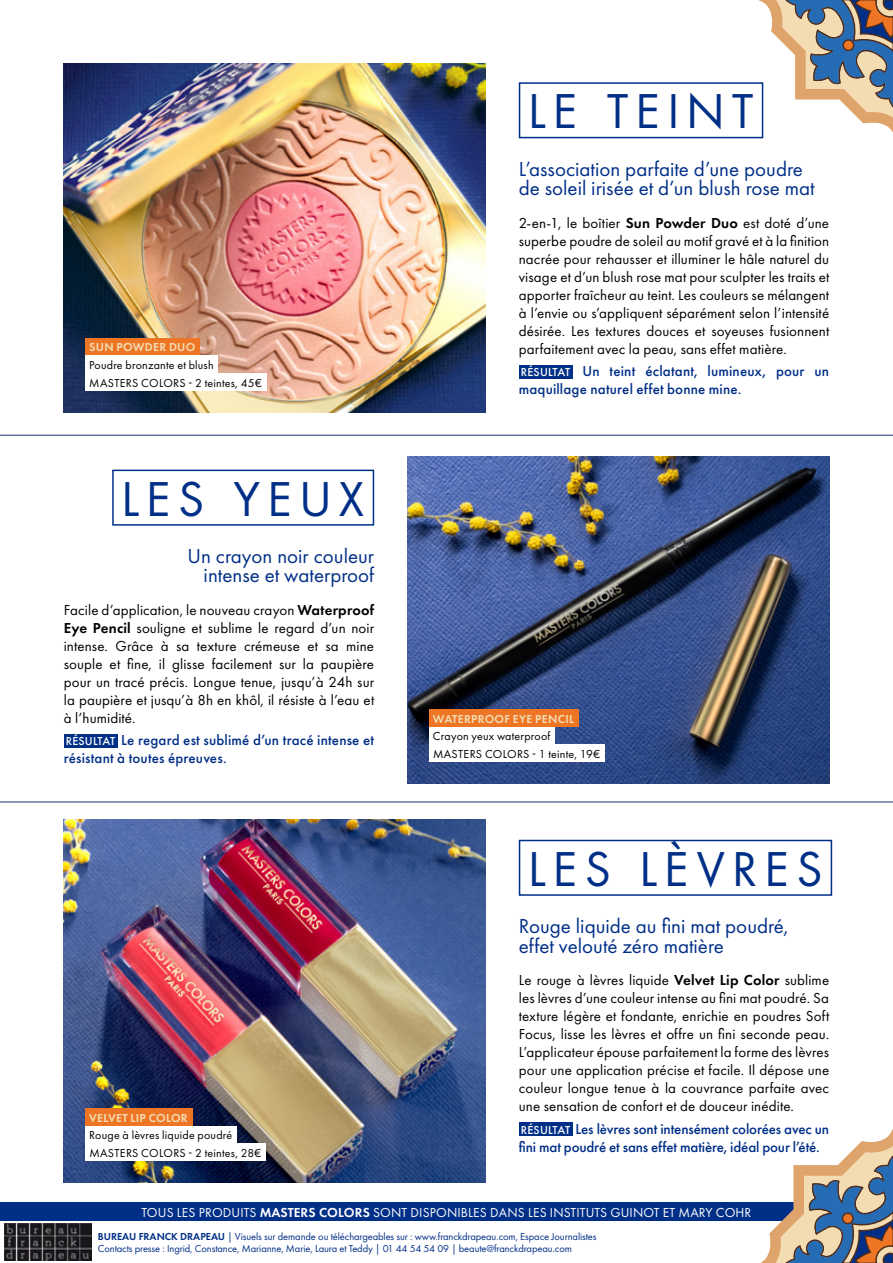
<style>
.page{position:relative;width:893px;height:1263px;background:#fff}
.page>*{position:absolute;margin:0;border:0;box-sizing:border-box;transform-origin:0 0}
.t1{font:45px "Futura LT";letter-spacing:.175em;color:#002f87}
.t2{font:21px/19.5px "Futura PT";color:#002f87;text-align:right}
.t3{font:15px/18px "Futura PT";letter-spacing:.01em;color:#000;text-align:justify}
.t4{font:500 15px/18px "Futura PT";letter-spacing:.01em;color:#002f87}
.t5{font:500 15px/18px "Futura PT";letter-spacing:-.01em;color:#002f87}
.t6{font:13.5px "Futura PT";letter-spacing:.01em;color:#fff}
.t7{font:12px "Futura PT";letter-spacing:.015em;color:#000}
.t8{font:600 12px "Futura PT";letter-spacing:.02em;color:#f3dbb2}
.t9{font:500 12px "Futura PT";letter-spacing:.015em;color:#fff}
.t10{font:10.5px "Futura PT";letter-spacing:-.01em;color:#002f87}
.s1{font-weight:600}
</style>
<div class="page">
<img style="left:4px;top:1224px;width:87px;height:36px">
<img style="left:64px;top:63px;width:421px;height:349px">
<div style="left:519px;top:365px;width:53px;height:13px;background:#002f87"></div>
<hr style="left:0;top:435px;width:893px;height:1px;background:#183173">
<img style="left:407px;top:456px;width:422px;height:327px">
<div style="left:64px;top:734px;width:53px;height:13px;background:#002f87"></div>
<img style="left:64px;top:820px;width:421px;height:362px">
<div style="left:519px;top:1122px;width:53px;height:14px;background:#002f87"></div>
<hr style="left:0;top:801px;width:893px;height:1px;background:#183173">
<div style="left:429px;top:709px;width:149px;height:18px;background:#ee7523"></div>
<div style="left:429px;top:727px;width:126px;height:18px;background:#fff"></div>
<div style="left:429px;top:745px;width:175px;height:17px;background:#fff"></div>
<div style="left:85px;top:1108px;width:107px;height:18px;background:#ee7523"></div>
<div style="left:85px;top:1126px;width:151px;height:17px;background:#fff"></div>
<div style="left:85px;top:1143px;width:181px;height:18px;background:#fff"></div>
<div style="left:85px;top:338px;width:115px;height:18px;background:#ee7523"></div>
<div style="left:85px;top:356px;width:133px;height:17px;background:#fff"></div>
<div style="left:85px;top:373px;width:181px;height:18px;background:#fff"></div>
<div style="left:0;top:1202px;width:893px;height:19px;background:#002f87"></div>
<div style="left:112px;top:470px;width:262px;height:56px;border:2px solid #002f87"></div>
<div style="left:519px;top:82px;width:244px;height:56px;border:2px solid #002f87"></div>
<div style="left:519px;top:840px;width:313px;height:56px;border:2px solid #002f87"></div>
<svg style="left:757px;top:0;width:136px;height:133px"></svg>
<svg style="left:760px;top:1128px;width:133px;height:135px"></svg>
<p class="t1" style="left:529px;top:83px;width:226px">LE TEINT</p>
<p class="t8" style="left:89px;top:340px;width:108px">SUN POWDER DUO</p>
<p class="t7" style="left:89px;top:358px;width:126px">Poudre bronzante et blush</p>
<p class="t7" style="left:89px;top:376px;width:174px">MASTERS COLORS - 2 teintes, 45€</p>
<p class="t1" style="left:122px;top:470px;width:243px">LES YEUX</p>
<p class="t2" style="left:188px;top:546px;width:188px">Un crayon noir couleur intense et waterproof</p>
<p class="t3" style="left:64px;top:601px;width:312px">Facile d’application, le nouveau crayon <span class="s1">Waterproof Eye Pencil</span> souligne et sublime le regard d’un noir intense. Grâce à sa texture crémeuse et sa mine souple et fine, il glisse facilement sur la paupière pour un tracé précis. Longue tenue, jusqu’à 24h sur la paupière et jusqu’à 8h en khôl, il résiste à l’eau et à l’humidité.</p>
<p class="t9" style="left:66px;top:734px;width:51px">RÉSULTAT</p>
<p class="t4" style="left:64px;top:731px;width:312px;text-indent:57px">Le regard est sublimé d’un tracé intense et résistant à toutes épreuves.</p>
<p class="t8" style="left:89px;top:1110px;width:100px">VELVET LIP COLOR</p>
<p class="t7" style="left:89px;top:1128px;width:144px">Rouge à lèvres liquide poudré</p>
<p class="t7" style="left:89px;top:1146px;width:174px">MASTERS COLORS - 2 teintes, 28€</p>
<p class="t2" style="left:519px;top:159px;width:286px">L’association parfaite d’une poudre</p>
<p class="t2" style="left:519px;top:178px;width:297px">de soleil irisée et d’un blush rose mat</p>
<p class="t3" style="left:519px;top:214px;width:312px">2-en-1, le boîtier <span class="s1">Sun Powder Duo</span> est doté d’une superbe poudre de soleil au motif gravé et à la finition nacrée pour rehausser et illuminer le hâle naturel du visage et d’un blush rose mat pour sculpter les traits et apporter fraîcheur au teint. Les couleurs se mélangent à l’envie ou s’appliquent séparément selon l’intensité désirée. Les textures douces et soyeuses fusionnent parfaitement avec la peau, sans effet matière.</p>
<p class="t9" style="left:521px;top:365px;width:51px">RÉSULTAT</p>
<p class="t4" style="left:519px;top:362px;width:312px;text-indent:64px">Un teint éclatant, lumineux, pour un maquillage naturel effet bonne mine.</p>
<p class="t8" style="left:433px;top:711px;width:143px">WATERPROOF EYE PENCIL</p>
<p class="t7" style="left:433px;top:729px;width:119px">Crayon yeux waterproof</p>
<p class="t7" style="left:433px;top:747px;width:169px">MASTERS COLORS - 1 teinte, 19€</p>
<p class="t1" style="left:529px;top:840px;width:295px">LES LÈVRES</p>
<p class="t2" style="left:519px;top:916px;width:271px">Rouge liquide au fini mat poudré,</p>
<p class="t2" style="left:519px;top:936px;width:207px">effet velouté zéro matière</p>
<p class="t3" style="left:519px;top:971px;width:312px">Le rouge à lèvres liquide <span class="s1">Velvet Lip Color</span> sublime les lèvres d’une couleur intense au fini mat poudré. Sa texture légère et fondante, enrichie en poudres Soft Focus, lisse les lèvres et offre un fini seconde peau.<br>L’applicateur épouse parfaitement la forme des lèvres pour une application précise et facile. Il dépose une couleur longue tenue à la couvrance parfaite avec une sensation de confort et de douceur inédite.</p>
<p class="t9" style="left:521px;top:1122px;width:51px">RÉSULTAT</p>
<p class="t5" style="left:519px;top:1119px;width:312px;text-indent:57px">Les lèvres sont intensément colorées avec un fini mat poudré et sans effet matière, idéal pour l’été.</p>
<p class="t6" style="left:142px;top:1204px;width:611px">TOUS LES PRODUITS <span class="s1">MASTERS COLORS</span> SONT DISPONIBLES DANS LES INSTITUTS GUINOT ET MARY COHR</p>
<p class="t10" style="left:98px;top:1230px;width:500px"><span class="s1">BUREAU FRANCK DRAPEAU</span> | Visuels sur demande ou téléchargeables sur : www.franckdrapeau.com, Espace Journalistes</p>
<p class="t10" style="left:98px;top:1242px;width:476px">Contacts presse : Ingrid, Constance, Marianne, Marie, Laura et Teddy | 01 44 54 54 09 | beaute@franckdrapeau.com</p>
</div>
